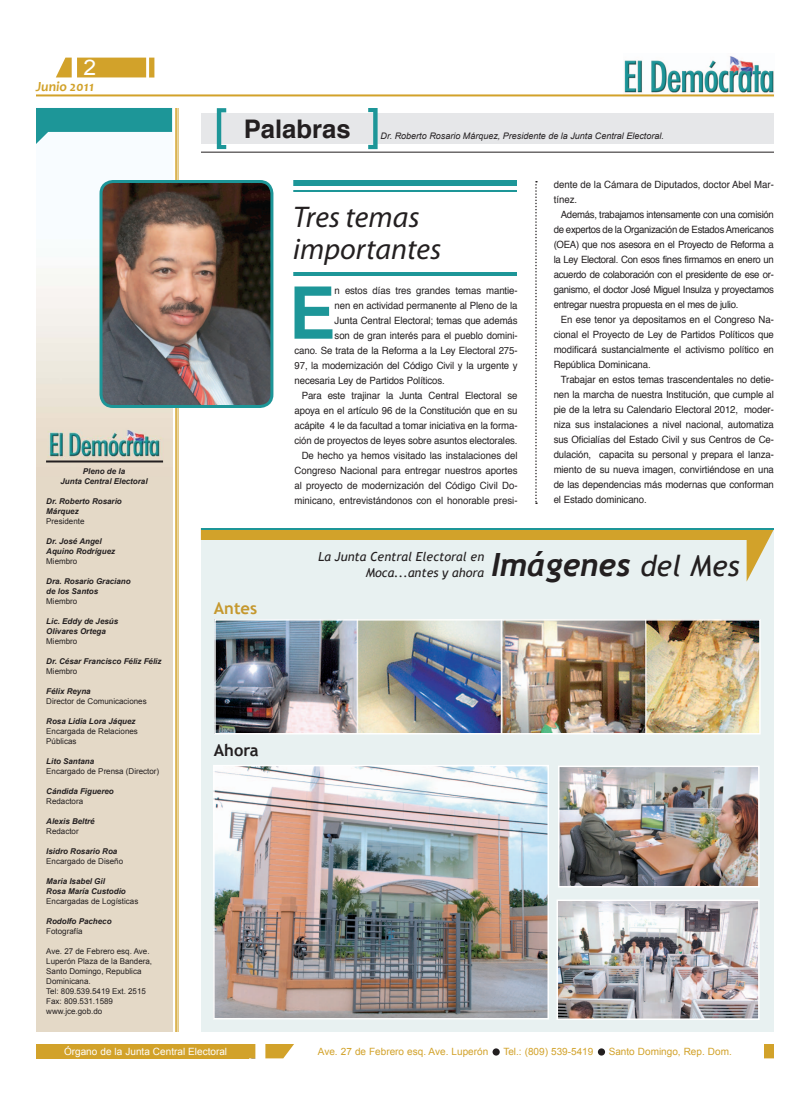
<style>
.page{position:relative;width:810px;height:1116px;background:#fff}
.page>*{position:absolute;margin:0;border:0;box-sizing:border-box;transform-origin:0 0}
.t1{font:700 72.5px "Helvetica";color:#1d9698;scale:.96 1}
.t2{font:italic 700 32px "Trebuchet";color:#231f20}
.t3{font:italic 30px/32px "Myriad Pro";color:#231f20}
.t4{font:700 25.6px "Helvetica";color:#231f20}
.t5{font:21.5px "Arial";color:#fff;scale:1.07 1}
.t6{font:700 16.5px "Trebuchet MS";color:#231f20}
.t7{font:700 16.5px "Trebuchet MS";color:#c5982e}
.t8{font:italic 700 14px "Candara";color:#d2a22a}
.t9{font:italic 12.5px/16px "Trebuchet MS";color:#231f20;text-align:right}
.t10{font:10px/15px "Helvetica";letter-spacing:-.01em;color:#231f20;text-align:justify;scale:.96 1}
.t11{font:10px "Arial";color:#d2a22a}
.t12{font:10px "Arial";color:#fff}
.t13{font:italic 9px "Arial";color:#231f20}
.t14{font:8px/10px "Arial";color:#231f20}
.t15{font:italic 700 8px/10px "Arial";color:#231f20}
.s1{font-family:"Trebuchet MS";font-weight:400;font-size:29px}
</style>
<div class="page">
<svg style="left:56px;top:58px;width:90px;height:19px;background:#d4a736"></svg>
<div style="left:72px;top:56px;width:5px;height:23px;background:#fff"></div>
<div style="left:149px;top:58px;width:5px;height:20px;background:#d2a22a"></div>
<div style="left:36px;top:1044px;width:213px;height:14px;background:#d2a22a"></div>
<div style="left:764px;top:1044px;width:10px;height:14px;background:#d2a22a"></div>
<svg style="left:249px;top:1044px;width:45px;height:14px"></svg>
<div style="left:255px;top:1042px;width:10px;height:19px;background:#fff"></div>
<div style="left:493px;top:1048px;width:7px;height:8px;background:#231f20;border-radius:50%"></div>
<div style="left:598px;top:1048px;width:7px;height:8px;background:#231f20;border-radius:50%"></div>
<img style="left:624px;top:56px;width:150px;height:41px">
<hr style="left:36px;top:94px;width:738px;height:2px;background:#d2a22a">
<div style="left:293px;top:180px;width:224px;height:6px;background:#1d9698"></div>
<hr style="left:293px;top:190px;width:224px;height:2px;background:#1d9698">
<img style="left:36px;top:180px;width:136px;height:852px">
<svg style="left:36px;top:108px;width:136px;height:36px"></svg>
<div style="left:201px;top:113px;width:573px;height:31px;background:#e6e7e9"></div>
<svg style="left:217px;top:108px;width:9px;height:41px"></svg>
<hr style="left:201px;top:152px;width:573px;height:1px;background:#231f20">
<svg style="left:368px;top:108px;width:10px;height:41px"></svg>
<hr style="left:293px;top:272px;width:224px;height:4px;background:#1d9698">
<hr style="left:178px;top:108px;width:1px;height:924px;background:#d2a22a">
<hr style="left:175px;top:108px;width:2px;height:924px;background:#d2a22a">
<img style="left:101px;top:182px;width:171px;height:224px">
<div style="left:100px;top:180px;width:173px;height:228px;border:3px solid #1d9698;border-radius:12px"></div>
<svg style="left:535px;top:181px;width:2px;height:323px"></svg>
<hr style="left:46px;top:460px;width:117px;height:2px;background:#231f20">
<div style="left:201px;top:528px;width:573px;height:504px;background:#e8f1f1"></div>
<img style="left:217px;top:622px;width:541px;height:110px">
<div style="left:214px;top:619px;width:547px;height:116px;border:2px solid #fff"></div>
<img style="left:216px;top:768px;width:330px;height:249px">
<div style="left:213px;top:765px;width:336px;height:255px;border:2px solid #fff"></div>
<img style="left:560px;top:903px;width:197px;height:114px">
<div style="left:557px;top:900px;width:203px;height:120px;border:2px solid #fff"></div>
<img style="left:561px;top:769px;width:196px;height:116px">
<div style="left:558px;top:766px;width:202px;height:122px;border:2px solid #fff"></div>
<svg style="left:201px;top:530px;width:573px;height:52px"></svg>
<hr style="left:201px;top:528px;width:573px;height:2px;background:#1d9698">
<h3 class="t5" style="left:83px;top:55px;width:13px">2</h3>
<h3 class="t8" style="left:36px;top:78px;width:60px">Junio 2011</h3>
<p class="t15" style="left:60px;top:466px;width:89px;text-align:center">Pleno de la<br>Junta Central Electoral</p>
<p class="t15" style="left:46px;top:496px;width:77px">Dr. Roberto Rosario<br>Márquez</p>
<p class="t14" style="left:46px;top:516px;width:40px">Presidente</p>
<p class="t15" style="left:46px;top:536px;width:71px">Dr. José Angel<br>Aquino Rodríguez</p>
<p class="t14" style="left:46px;top:556px;width:33px">Miembro</p>
<p class="t15" style="left:46px;top:576px;width:86px">Dra. Rosario Graciano de los Santos</p>
<p class="t14" style="left:46px;top:596px;width:33px">Miembro</p>
<p class="t15" style="left:46px;top:616px;width:74px">Lic. Eddy de Jesús<br>Olivares Ortega</p>
<p class="t14" style="left:46px;top:636px;width:33px">Miembro</p>
<p class="t15" style="left:46px;top:656px;width:117px">Dr. César Francisco Féliz Féliz</p>
<p class="t14" style="left:46px;top:666px;width:33px">Miembro</p>
<p class="t15" style="left:46px;top:686px;width:46px">Félix Reyna</p>
<p class="t14" style="left:46px;top:696px;width:102px">Director de Comunicaciones</p>
<p class="t15" style="left:46px;top:716px;width:91px">Rosa Lidia Lora Jáquez</p>
<p class="t14" style="left:46px;top:726px;width:93px">Encargada de Relaciones<br>Públicas</p>
<p class="t15" style="left:46px;top:756px;width:50px">Lito Santana</p>
<p class="t14" style="left:46px;top:766px;width:114px">Encargado de Prensa (Director)</p>
<p class="t15" style="left:46px;top:786px;width:69px">Cándida Figuereo</p>
<p class="t14" style="left:46px;top:796px;width:38px">Redactora</p>
<p class="t15" style="left:46px;top:816px;width:50px">Alexis Beltré</p>
<p class="t14" style="left:46px;top:826px;width:34px">Redactor</p>
<p class="t15" style="left:46px;top:846px;width:73px">Isidro Rosario Roa</p>
<p class="t14" style="left:46px;top:856px;width:78px">Encargado de Diseño</p>
<p class="t15" style="left:46px;top:876px;width:81px">Maria Isabel Gil<br>Rosa María Custodio</p>
<p class="t14" style="left:46px;top:896px;width:94px">Encargadas de Logísticas</p>
<p class="t15" style="left:46px;top:916px;width:67px">Rodolfo Pacheco</p>
<p class="t14" style="left:46px;top:926px;width:38px">Fotografía</p>
<p class="t14" style="left:46px;top:946px;width:107px">Ave. 27 de Febrero esq. Ave.<br>Luperón Plaza de la Bandera,<br>Santo Domingo, Republica<br>Dominicana.<br>Tel: 809.539.5419 Ext. 2515<br>Fax: 809.531.1589 www.jce.gob.do</p>
<h3 class="t4" style="left:244px;top:106px;width:108px">Palabras</h3>
<p class="t13" style="left:381px;top:130px;width:285px">Dr. Roberto Rosario Márquez, Presidente de la Junta Central Electoral.</p>
<p class="t10" style="left:554px;top:176px;width:231px">dente de la Cámara de Diputados, doctor Abel Mar&shy;tínez.</p>
<p class="t10" style="left:554px;top:206px;width:231px;text-indent:7px">Además, trabajamos intensamente con una comisión de expertos de la Organización de Estados Americanos (OEA) que nos asesora en el Proyecto de Reforma a la Ley Electoral. Con esos fines firmamos en enero un acuerdo de colaboración con el presidente de ese or&shy;ganismo, el doctor José Miguel Insulza y proyectamos entregar nuestra propuesta en el mes de julio.</p>
<p class="t10" style="left:554px;top:311px;width:231px;text-indent:7px">En ese tenor ya depositamos en el Congreso Na&shy;cional el Proyecto de Ley de Partidos Políticos que modificará sustancialmente el activismo político en República Dominicana.</p>
<p class="t10" style="left:554px;top:371px;width:231px;text-indent:7px">Trabajar en estos temas trascendentales no detie&shy;nen la marcha de nuestra Institución, que cumple al pie de la letra su Calendario Electoral 2012, moder&shy;niza sus instalaciones a nivel nacional, automatiza sus Oficialías del Estado Civil y sus Centros de Ce&shy;dulación, capacita su personal y prepara el lanza&shy;miento de su nueva imagen, convirtiéndose en una de las dependencias más modernas que conforman el Estado dominicano.</p>
<h3 class="t3" style="left:293px;top:200px;width:150px">Tres temas importantes</h3>
<h1 class="t1" style="left:289px;top:248px;width:50px">E</h1>
<p class="t10" style="left:335px;top:282px;width:192px">n estos días tres grandes temas mantie-</p>
<p class="t10" style="left:335px;top:297px;width:192px">nen en actividad permanente al Pleno de la</p>
<p class="t10" style="left:335px;top:312px;width:192px">Junta Central Electoral; temas que además</p>
<p class="t10" style="left:335px;top:327px;width:192px">son de gran interés para el pueblo domini-</p>
<p class="t10" style="left:295px;top:342px;width:234px">cano. Se trata de la Reforma a la Ley Electoral 275-</p>
<p class="t10" style="left:295px;top:357px;width:234px">97, la modernización del Código Civil y la urgente y</p>
<p class="t10" style="left:295px;top:372px;width:158px">necesaria Ley de Partidos Políticos.</p>
<p class="t10" style="left:302px;top:387px;width:226px">Para este trajinar la Junta Central Electoral se</p>
<p class="t10" style="left:295px;top:402px;width:234px">apoya en el artículo 96 de la Constitución que en su</p>
<p class="t10" style="left:295px;top:417px;width:234px">acápite 4 le da facultad a tomar iniciativa en la forma-</p>
<p class="t10" style="left:295px;top:432px;width:234px">ción de proyectos de leyes sobre asuntos electorales.</p>
<p class="t10" style="left:302px;top:447px;width:226px">De hecho ya hemos visitado las instalaciones del</p>
<p class="t10" style="left:295px;top:462px;width:234px">Congreso Nacional para entregar nuestros aportes</p>
<p class="t10" style="left:295px;top:477px;width:234px">al proyecto de modernización del Código Civil Do-</p>
<p class="t10" style="left:295px;top:492px;width:234px">minicano, entrevistándonos con el honorable presi-</p>
<h3 class="t7" style="left:214px;top:597px;width:45px">Antes</h3>
<h3 class="t6" style="left:214px;top:740px;width:46px">Ahora</h3>
<p class="t9" style="left:318px;top:549px;width:167px">La Junta Central Electoral en<br>Moca...antes y ahora</p>
<h2 class="t2" style="left:491px;top:546px;width:250px">Imágenes <span class="s1">del Mes</span></h2>
<p class="t12" style="left:64px;top:1045px;width:165px">Órgano de la Junta Central Electoral</p>
<p class="t11" style="left:318px;top:1046px;width:172px">Ave. 27 de Febrero esq. Ave. Luperón</p>
<p class="t11" style="left:503px;top:1046px;width:92px">Tel.: (809) 539-5419</p>
<p class="t11" style="left:609px;top:1046px;width:125px">Santo Domingo, Rep. Dom.</p>
</div>
